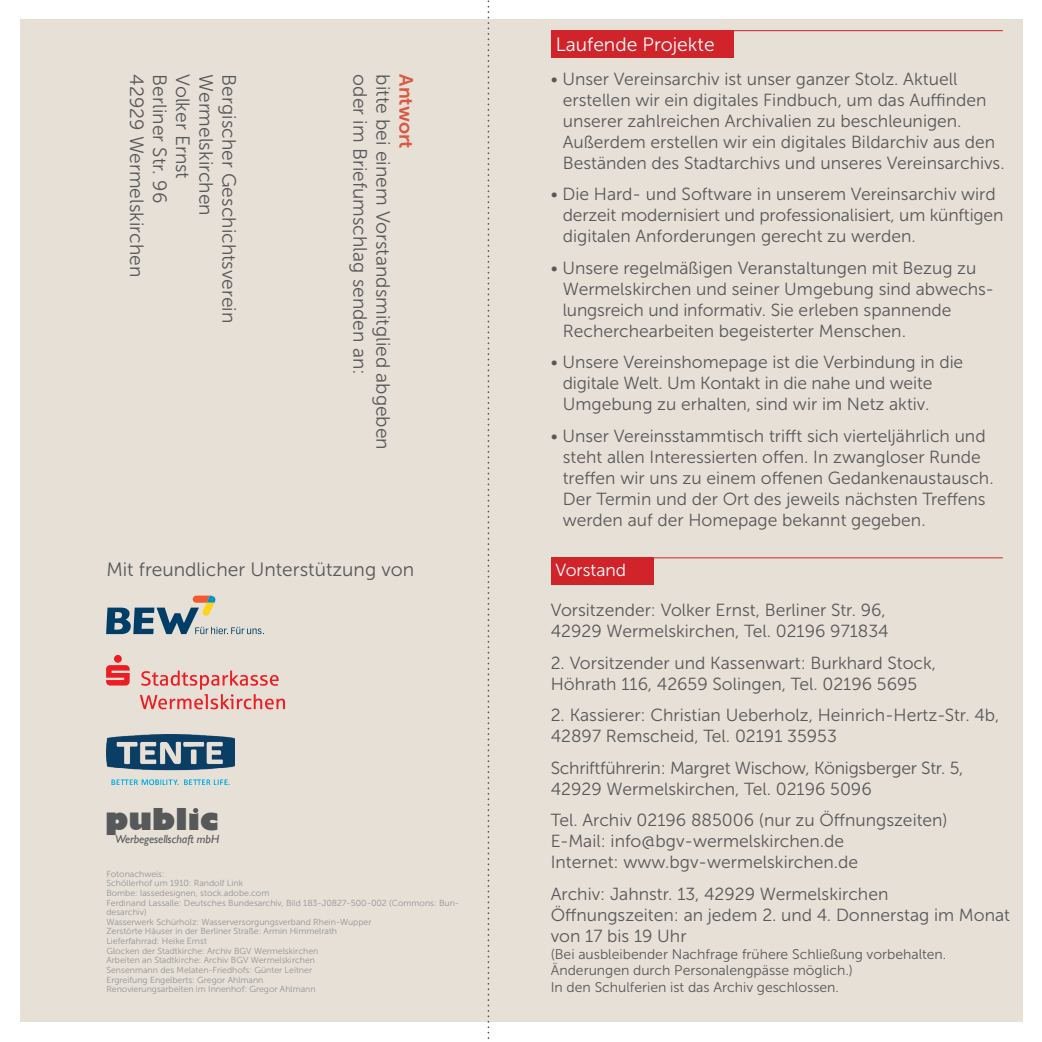
<style>
.page{position:relative;width:1042px;height:1042px;background:#fff}
.page>*{position:absolute;margin:0;border:0;box-sizing:border-box;transform-origin:0 0}
.t1{font:800 29.4px "Gill Sans";color:#57585a}
.t2{font:19.25px "Museo Sans 300";color:#57585a}
.t3{font:19.25px "Museo Sans 300";color:#fff}
.t4{font:19.25px "Museo Sans 700";color:#d95842}
.t5{font:17.5px/21px "Museo Sans 300";color:#57585a}
.t6{font:17.5px "Museo Sans 300";color:#fff}
.t7{font:14px/16.8px "Museo Sans 300";color:#57585a}
.t8{font:italic 11.72px "Gill Sans";letter-spacing:-.005em;color:#57585a}
.t9{font:8.75px/9.6px "Museo Sans 300";color:#939598}
</style>
<div class="page">
<div style="left:20px;top:20px;width:1002px;height:1002px;background:#e6e0d6"></div>
<hr style="left:566px;top:30px;width:437px;height:1px;background:#d1232a">
<div style="left:551px;top:30px;width:182px;height:28px;background:#d1232a"></div>
<hr style="left:566px;top:557px;width:437px;height:1px;background:#d1232a">
<div style="left:551px;top:557px;width:102px;height:28px;background:#d1232a"></div>
<svg style="left:487px;top:0;width:2px;height:1039px"></svg>
<svg style="left:106px;top:595px;width:158px;height:39px"></svg>
<svg style="left:140px;top:670px;width:145px;height:39px"></svg>
<svg style="left:106px;top:655px;width:24px;height:30px"></svg>
<img style="left:106px;top:734px;width:128px;height:50px">
<p class="t2" style="left:147px;top:74px;width:204px;rotate:90deg">42929 Wermelskirchen</p>
<p class="t2" style="left:170px;top:74px;width:130px;rotate:90deg">Berliner Str. 96</p>
<p class="t2" style="left:193px;top:74px;width:106px;rotate:90deg">Volker Ernst</p>
<p class="t2" style="left:216px;top:74px;width:143px;rotate:90deg">Wermelskirchen</p>
<p class="t2" style="left:239px;top:74px;width:250px;rotate:90deg">Bergischer Geschichtsverein</p>
<p class="t2" style="left:370px;top:74px;width:302px;rotate:90deg">oder im Briefumschlag senden an:</p>
<p class="t2" style="left:393px;top:74px;width:377px;rotate:90deg">bitte bei einem Vorstandsmitglied abgeben</p>
<p class="t4" style="left:417px;top:74px;width:75px;rotate:90deg">Antwort</p>
<p class="t2" style="left:106px;top:559px;width:309px">Mit freundlicher Unterstützung von</p>
<h1 class="t1" style="left:105px;top:796px;width:116px">public</h1>
<p class="t8" style="left:115px;top:832px;width:106px">Werbegesellschaft mbH</p>
<p class="t9" style="left:106px;top:869px;width:354px">Fotonachweis:<br>Schöllerhof um 1910: Randolf Link<br>Bombe: lassedesignen, stock.adobe.com<br>Ferdinand Lassalle: Deutsches Bundesarchiv, Bild 183-J0827-500-002 (Commons: Bun&shy;desarchiv)<br>Wasserwerk Schürholz: Wasserversorgungsverband Rhein-Wupper<br>Zerstörte Häuser in der Berliner Straße: Armin Himmelrath<br>Lieferfahrrad: Heike Ernst<br>Glocken der Stadtkirche: Archiv BGV Wermelskirchen<br>Arbeiten an Stadtkirche: Archiv BGV Wermelskirchen<br>Sensenmann des Melaten-Friedhofs: Günter Leitner<br>Ergreifung Engelberts: Gregor Ahlmann<br>Renovierungsarbeiten im Innenhof: Gregor Ahlmann</p>
<p class="t3" style="left:556px;top:34px;width:160px">Laufende Projekte</p>
<p class="t5" style="left:563px;top:68px;width:443px;text-indent:-12px">• Unser Vereinsarchiv ist unser ganzer Stolz. Aktuell erstellen wir ein digitales Findbuch, um das Auffinden unserer zahlreichen Archivalien zu beschleunigen.<br>Außerdem erstellen wir ein digitales Bildarchiv aus den Beständen des Stadtarchivs und unseres Vereinsarchivs.</p>
<p class="t5" style="left:563px;top:184px;width:442px;text-indent:-12px">• Die Hard- und Software in unserem Vereinsarchiv wird derzeit modernisiert und professionalisiert, um künftigen digitalen Anforderungen gerecht zu werden.</p>
<p class="t5" style="left:563px;top:257px;width:433px;text-indent:-12px">• Unsere regelmäßigen Veranstaltungen mit Bezug zu Wermelskirchen und seiner Umgebung sind abwechs&shy;lungsreich und informativ. Sie erleben spannende Recherchearbeiten begeisterter Menschen.</p>
<p class="t5" style="left:563px;top:352px;width:402px;text-indent:-12px">• Unsere Vereinshomepage ist die Verbindung in die digitale Welt. Um Kontakt in die nahe und weite<br>Umgebung zu erhalten, sind wir im Netz aktiv.</p>
<p class="t5" style="left:563px;top:425px;width:432px;text-indent:-12px">• Unser Vereinsstammtisch trifft sich vierteljährlich und steht allen Interessierten offen. In zwangloser Runde treffen wir uns zu einem offenen Gedankenaustausch.<br>Der Termin und der Ort des jeweils nächsten Treffens werden auf der Homepage bekannt gegeben.</p>
<p class="t6" style="left:555px;top:560px;width:72px">Vorstand</p>
<p class="t5" style="left:551px;top:600px;width:339px">Vorsitzender: Volker Ernst, Berliner Str. 96,<br>42929 Wermelskirchen, Tel. 02196 971834</p>
<p class="t5" style="left:551px;top:652px;width:387px">2. Vorsitzender und Kassenwart: Burkhard Stock,<br>Höhrath 116, 42659 Solingen, Tel. 02196 5695</p>
<p class="t5" style="left:551px;top:705px;width:450px">2. Kassierer: Christian Ueberholz, Heinrich-Hertz-Str. 4b,<br>42897 Remscheid, Tel. 02191 35953</p>
<p class="t5" style="left:551px;top:757px;width:414px">Schriftführerin: Margret Wischow, Königsberger Str. 5,<br>42929 Wermelskirchen, Tel. 02196 5096</p>
<p class="t5" style="left:551px;top:810px;width:398px">Tel. Archiv 02196 885006 (nur zu Öffnungszeiten)<br>E-Mail: info@bgv-wermelskirchen.de<br>Internet: www.bgv-wermelskirchen.de</p>
<p class="t5" style="left:551px;top:883px;width:461px">Archiv: Jahnstr. 13, 42929 Wermelskirchen<br>Öffnungszeiten: an jedem 2. und 4. Donnerstag im Monat von 17 bis 19 Uhr</p>
<p class="t7" style="left:551px;top:945px;width:397px">(Bei ausbleibender Nachfrage frühere Schließung vorbehalten.<br>Änderungen durch Personalengpässe möglich.)<br>In den Schulferien ist das Archiv geschlossen.</p>
</div>
